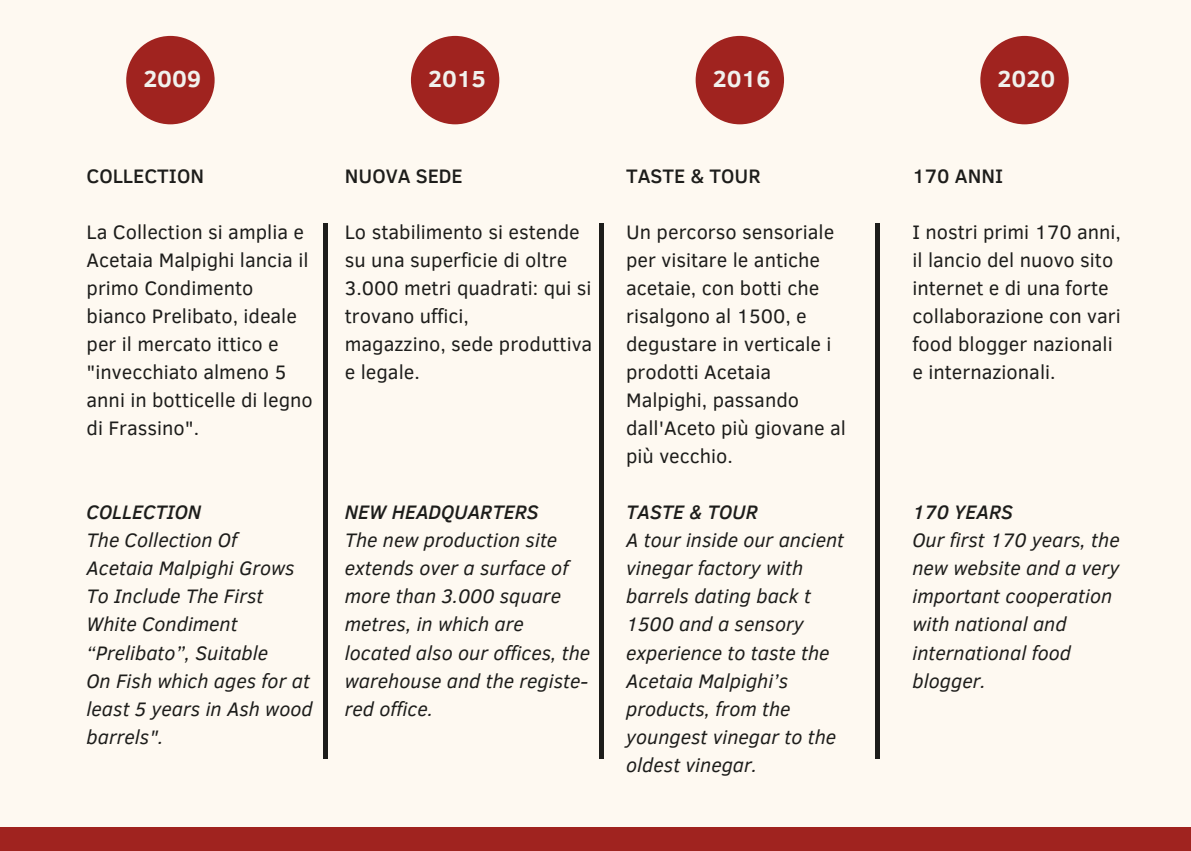
<style>
.page{position:relative;width:1191px;height:851px;background:#fff}
.page>*{position:absolute;margin:0;border:0;box-sizing:border-box;transform-origin:0 0}
.t1{font:700 23.8px "Clear Sans";color:#f1f1ed}
.t2{font:20px/28px "Clear Sans";color:#1d1d1b}
.t3{font:italic 20px/28px "Clear Sans";color:#1d1d1b}
.t4{font:italic 500 20px "Clear Sans";color:#1d1d1b}
.t5{font:500 20px "Clear Sans";color:#1d1d1b}
</style>
<div class="page">
<div style="left:0;top:0;width:1191px;height:850px;background:#fef9f1"></div>
<div style="left:126px;top:36px;width:89px;height:88px;background:#a0231f;border-radius:50%"></div>
<div style="left:411px;top:36px;width:88px;height:88px;background:#a0231f;border-radius:50%"></div>
<div style="left:695px;top:36px;width:89px;height:88px;background:#a0231f;border-radius:50%"></div>
<div style="left:980px;top:36px;width:88px;height:88px;background:#a0231f;border-radius:50%"></div>
<div style="left:323px;top:223px;width:5px;height:535px;background:#1d1d1b"></div>
<hr style="left:599px;top:223px;width:4px;height:535px;background:#1d1d1b">
<hr style="left:875px;top:223px;width:4px;height:535px;background:#1d1d1b">
<div style="left:0;top:827px;width:1191px;height:23px;background:#a0231f"></div>
<p class="t1" style="left:143px;top:62px;width:59px">2009</p>
<p class="t1" style="left:428px;top:62px;width:59px">2015</p>
<p class="t1" style="left:712px;top:62px;width:59px">2016</p>
<p class="t1" style="left:997px;top:62px;width:59px">2020</p>
<p class="t5" style="left:87px;top:162px;width:119px">COLLECTION</p>
<p class="t2" style="left:87px;top:218px;width:228px">La Collection si amplia e<br>Acetaia Malpighi lancia il primo Condimento bianco Prelibato, ideale per il mercato ittico e "invecchiato almeno 5 anni in botticelle di legno di Frassino".</p>
<p class="t4" style="left:87px;top:498px;width:116px">COLLECTION</p>
<p class="t3" style="left:87px;top:526px;width:228px">The Collection Of<br>Acetaia Malpighi Grows<br>To Include The First<br>White Condiment “Prelibato”, Suitable<br>On Fish which ages for at least 5 years in Ash wood barrels".</p>
<p class="t5" style="left:345px;top:162px;width:119px">NUOVA SEDE</p>
<p class="t2" style="left:345px;top:218px;width:249px">Lo stabilimento si estende su una superficie di oltre<br>3.000 metri quadrati: qui si trovano uffici,<br>magazzino, sede produttiva e legale.</p>
<p class="t4" style="left:345px;top:498px;width:195px">NEW HEADQUARTERS</p>
<p class="t3" style="left:345px;top:526px;width:247px">The new production site extends over a surface of more than 3.000 square metres, in which are located also our offices, the warehouse and the registe&shy;red office.</p>
<p class="t5" style="left:626px;top:162px;width:136px">TASTE &amp; TOUR</p>
<p class="t2" style="left:626px;top:218px;width:221px">Un percorso sensoriale per visitare le antiche acetaie, con botti che risalgono al 1500, e degustare in verticale i prodotti Acetaia<br>Malpighi, passando dall'Aceto più giovane al più vecchio.</p>
<p class="t4" style="left:626px;top:498px;width:133px">TASTE &amp; TOUR</p>
<p class="t3" style="left:626px;top:526px;width:220px">A tour inside our ancient vinegar factory with barrels dating back t<br>1500 and a sensory experience to taste the<br>Acetaia Malpighi’s products, from the youngest vinegar to the oldest vinegar.</p>
<p class="t5" style="left:912px;top:162px;width:92px">170 ANNI</p>
<p class="t2" style="left:912px;top:218px;width:210px">I nostri primi 170 anni, il lancio del nuovo sito internet e di una forte collaborazione con vari food blogger nazionali e internazionali.</p>
<p class="t4" style="left:912px;top:498px;width:102px">170 YEARS</p>
<p class="t3" style="left:912px;top:526px;width:209px">Our first 170 years, the new website and a very important cooperation with national and international food blogger.</p>
</div>
